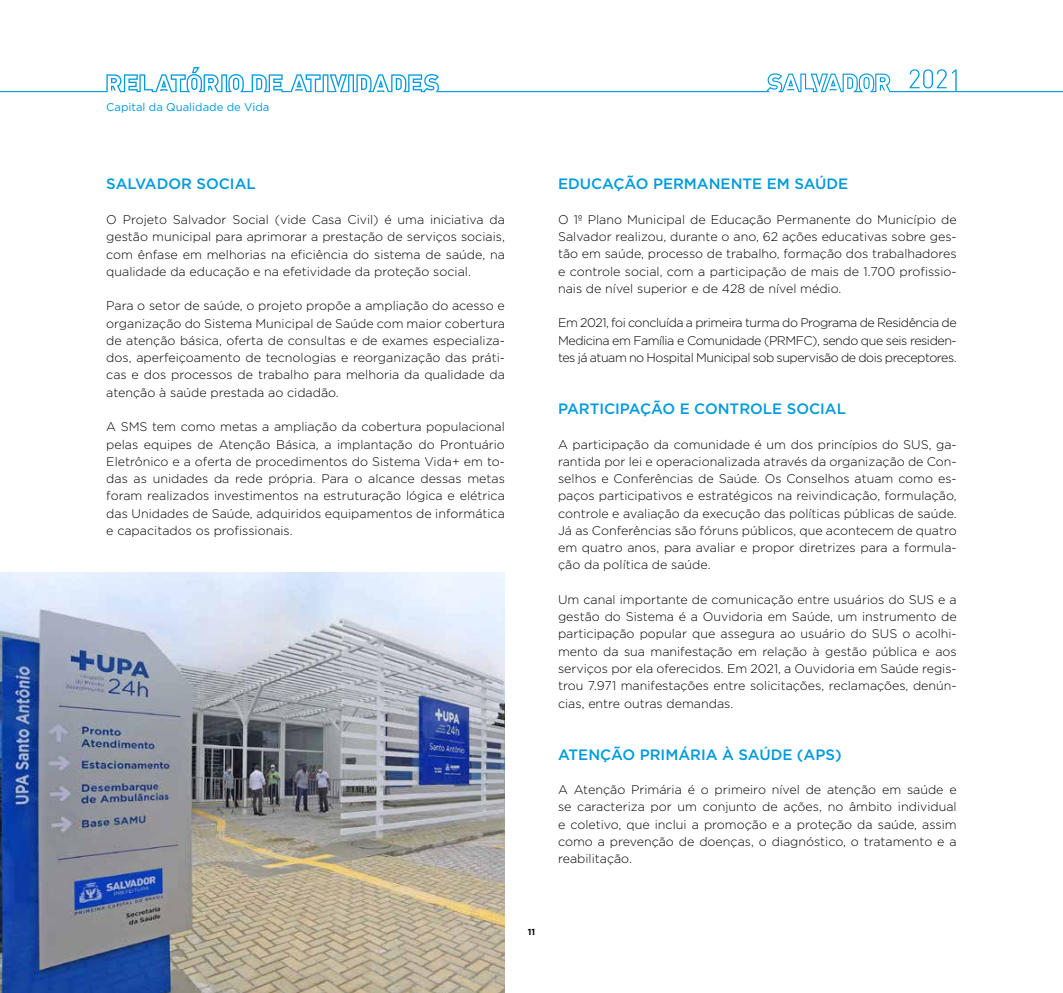
<style>
.page{position:relative;width:1063px;height:993px;background:#fff}
.page>*{position:absolute;margin:0;border:0;box-sizing:border-box;transform-origin:0 0}
.t1{font:500 15px "Gotham";color:#009ade}
.t2{font:300 12.5px/17.2px "Gotham";color:#000;text-align:justify}
.t3{font:11.25px "Gotham";color:#009ade}
.t4{font:700 8.75px "Gotham";color:#000}
</style>
<div class="page">
<svg style="left:0;top:67px;width:1063px;height:25px"></svg>
<img style="left:0;top:572px;width:505px;height:420px">
<p class="t3" style="left:106px;top:102px;width:165px">Capital da Qualidade de Vida</p>
<p class="t1" style="left:106px;top:175px;width:151px">SALVADOR SOCIAL</p>
<p class="t2" style="left:106px;top:211px;width:400px">O Projeto Salvador Social (vide Casa Civil) é uma iniciativa da gestão municipal para aprimorar a prestação de serviços sociais, com ênfase em melhorias na eficiência do sistema de saúde, na qualidade da educação e na efetividade da proteção social.</p>
<p class="t2" style="left:106px;top:297px;width:400px">Para o setor de saúde, o projeto propõe a ampliação do acesso e organização do Sistema Municipal de Saúde com maior cobertura de atenção básica, oferta de consultas e de exames especializa&shy;dos, aperfeiçoamento de tecnologias e reorganização das práti&shy;cas e dos processos de trabalho para melhoria da qualidade da atenção à saúde prestada ao cidadão.</p>
<p class="t2" style="left:106px;top:418px;width:400px">A SMS tem como metas a ampliação da cobertura populacional pelas equipes de Atenção Básica, a implantação do Prontuário Eletrônico e a oferta de procedimentos do Sistema Vida+ em to&shy;das as unidades da rede própria. Para o alcance dessas metas foram realizados investimentos na estruturação lógica e elétrica das Unidades de Saúde, adquiridos equipamentos de informática e capacitados os profissionais.</p>
<p class="t1" style="left:558px;top:175px;width:292px">EDUCAÇÃO PERMANENTE EM SAÚDE</p>
<p class="t2" style="left:558px;top:211px;width:400px">O 1º Plano Municipal de Educação Permanente do Município de Salvador realizou, durante o ano, 62 ações educativas sobre ges&shy;tão em saúde, processo de trabalho, formação dos trabalhadores e controle social, com a participação de mais de 1.700 profissio&shy;nais de nível superior e de 428 de nível médio.</p>
<p class="t2" style="left:558px;top:314px;width:400px">Em 2021, foi concluída a primeira turma do Programa de Residência de Medicina em Família e Comunidade (PRMFC), sendo que seis residen&shy;tes já atuam no Hospital Municipal sob supervisão de dois preceptores.</p>
<p class="t1" style="left:558px;top:400px;width:289px">PARTICIPAÇÃO E CONTROLE SOCIAL</p>
<p class="t2" style="left:558px;top:435px;width:400px">A participação da comunidade é um dos princípios do SUS, ga&shy;rantida por lei e operacionalizada através da organização de Con&shy;selhos e Conferências de Saúde. Os Conselhos atuam como es&shy;paços participativos e estratégicos na reivindicação, formulação, controle e avaliação da execução das políticas públicas de saúde.<br>Já as Conferências são fóruns públicos, que acontecem de quatro em quatro anos, para avaliar e propor diretrizes para a formula&shy;ção da política de saúde.</p>
<p class="t2" style="left:558px;top:590px;width:400px">Um canal importante de comunicação entre usuários do SUS e a gestão do Sistema é a Ouvidoria em Saúde, um instrumento de participação popular que assegura ao usuário do SUS o acolhi&shy;mento da sua manifestação em relação à gestão pública e aos serviços por ela oferecidos. Em 2021, a Ouvidoria em Saúde regis&shy;trou 7.971 manifestações entre solicitações, reclamações, denún&shy;cias, entre outras demandas.</p>
<p class="t1" style="left:558px;top:745px;width:285px">ATENÇÃO PRIMÁRIA À SAÚDE (APS)</p>
<p class="t2" style="left:558px;top:780px;width:400px">A Atenção Primária é o primeiro nível de atenção em saúde e se caracteriza por um conjunto de ações, no âmbito individual e coletivo, que inclui a promoção e a proteção da saúde, assim como a prevenção de doenças, o diagnóstico, o tratamento e a reabilitação.</p>
<p class="t4" style="left:528px;top:927px;width:9px">11</p>
</div>
